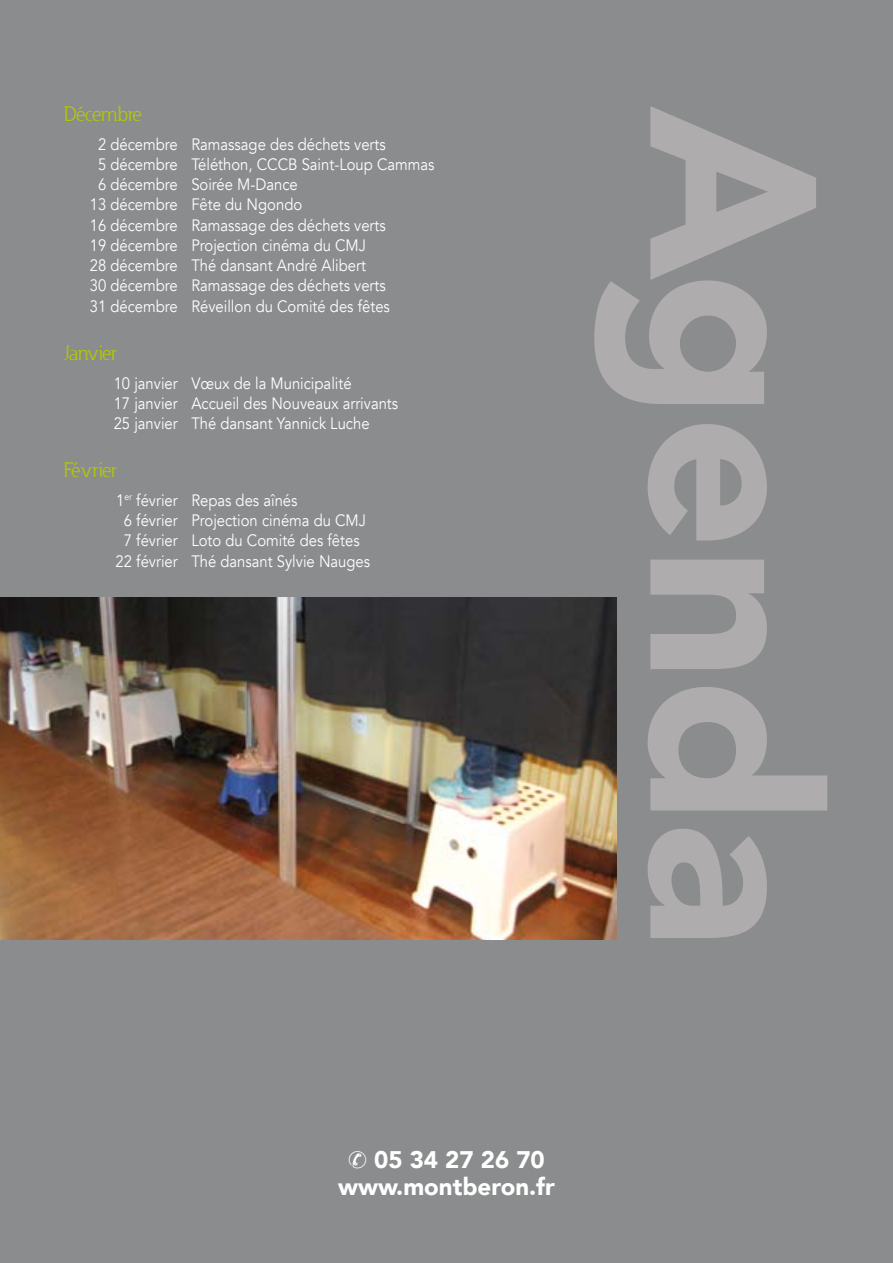
<style>
.page{position:relative;width:893px;height:1263px;background:#8b8c8d}
.page>*{position:absolute;margin:0;border:0;box-sizing:border-box;transform-origin:0 0}
.t1{font:900 234px "Avenir";letter-spacing:-.02em;color:#aeacac}
.t2{font:900 24px/27px "Avenir";color:#fff;text-align:center}
.t3{font:19.5px "Usenet";letter-spacing:-.03em;color:#b1c707}
.t4{font:19.5px "Usenet";letter-spacing:-.005em;color:#b1c707}
.t5{font:16.5px/20.2px "Avenir";color:#fff;scale:.9 1}
</style>
<div class="page">
<img style="left:0;top:597px;width:617px;height:343px">
<p class="t3" style="left:64px;top:101px;width:80px">Décembre</p>
<p class="t5" style="left:98px;top:134px;width:321px">2 décembre Ramassage des déchets verts</p>
<p class="t5" style="left:98px;top:154px;width:375px">5 décembre Téléthon, CCCB Saint-Loup Cammas</p>
<p class="t5" style="left:98px;top:175px;width:224px">6 décembre Soirée M-Dance</p>
<p class="t5" style="left:90px;top:195px;width:238px">13 décembre Fête du Ngondo</p>
<p class="t5" style="left:90px;top:215px;width:330px">16 décembre Ramassage des déchets verts</p>
<p class="t5" style="left:90px;top:235px;width:308px">19 décembre Projection cinéma du CMJ</p>
<p class="t5" style="left:90px;top:256px;width:308px">28 décembre Thé dansant André Alibert</p>
<p class="t5" style="left:90px;top:276px;width:330px">30 décembre Ramassage des déchets verts</p>
<p class="t5" style="left:90px;top:296px;width:335px">31 décembre Réveillon du Comité des fêtes</p>
<p class="t3" style="left:64px;top:340px;width:55px">Janvier</p>
<p class="t5" style="left:114px;top:373px;width:318px">10 janvier Vœux de la Municipalité<br>17 janvier Accueil des Nouveaux arrivants<br>25 janvier Thé dansant Yannick Luche</p>
<p class="t4" style="left:64px;top:458px;width:55px">Février</p>
<p class="t5" style="left:116px;top:490px;width:203px">1<sup>er</sup> février Repas des aînés</p>
<p class="t5" style="left:124px;top:510px;width:270px">6 février Projection cinéma du CMJ</p>
<p class="t5" style="left:124px;top:531px;width:263px">7 février Loto du Comité des fêtes</p>
<p class="t5" style="left:116px;top:551px;width:284px">22 février Thé dansant Sylvie Nauges</p>
<h1 class="t1" style="left:932px;top:106px;width:843px;rotate:90deg">Agenda</h1>
<h2 class="t2" style="left:338px;top:1145px;width:218px">✆ 05 34 27 26 70 www.montberon.fr</h2>
</div>
